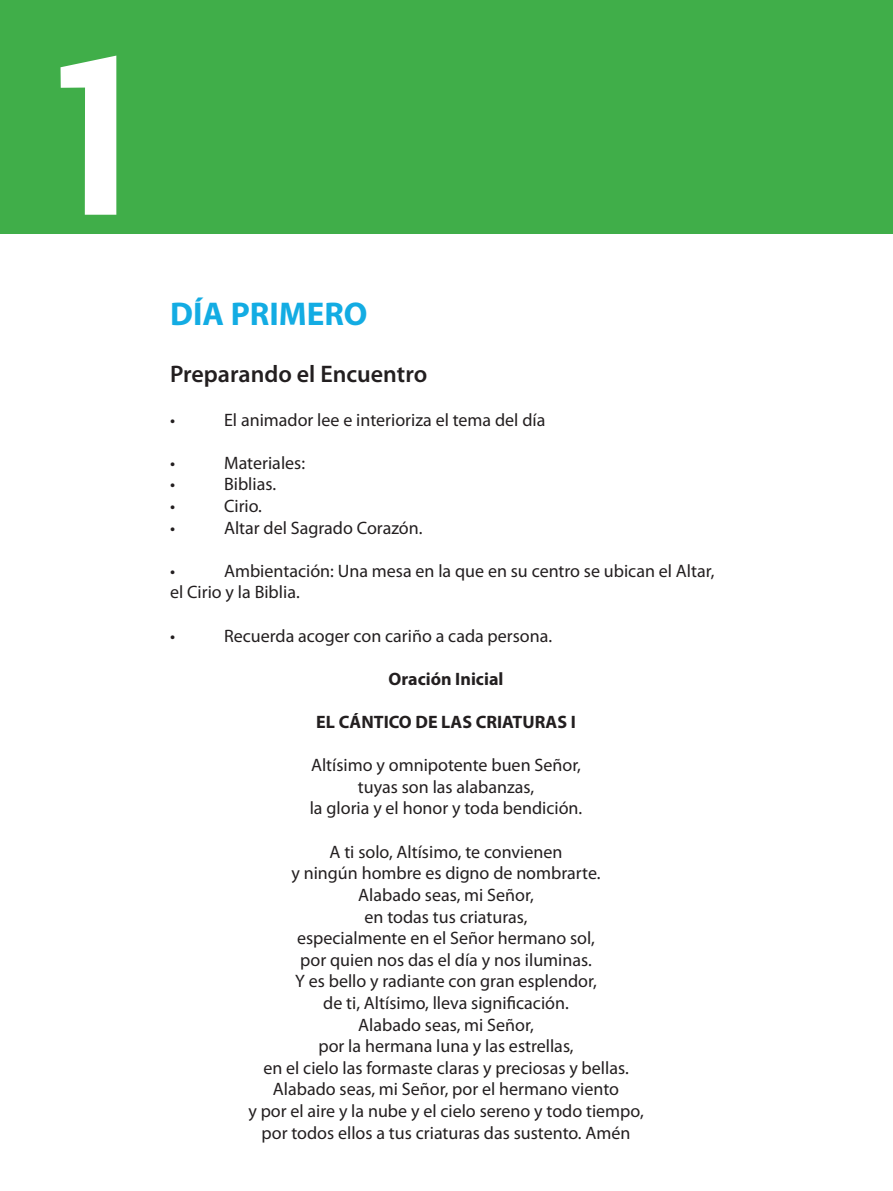
<style>
.page{position:relative;width:893px;height:1191px;background:#fff}
.page>*{position:absolute;margin:0;border:0;box-sizing:border-box;transform-origin:0 0}
.t1{font:700 225px "COUTURE";color:#fff}
.t2{font:700 33px "Myriad Pro";color:#13ace3}
.t3{font:600 24px "Myriad Pro";color:#231f20}
.t4{font:18px/21.6px "Myriad Pro";color:#231f20;text-align:center}
.t5{font:700 18px "Myriad Pro";color:#231f20}
</style>
<div class="page">
<div style="left:0;top:0;width:893px;height:234px;background:#40ae49"></div>
<h1 class="t1" style="left:54px;top:31px;width:75px">1</h1>
<h2 class="t2" style="left:170px;top:292px;width:199px">DÍA PRIMERO</h2>
<h3 class="t3" style="left:170px;top:359px;width:259px">Preparando el Encuentro</h3>
<p class="t4" style="left:170px;top:408px;width:7px">•</p>
<p class="t4" style="left:224px;top:408px;width:323px">El animador lee e interioriza el tema del día</p>
<p class="t4" style="left:170px;top:451px;width:7px">•</p>
<p class="t4" style="left:224px;top:451px;width:83px">Materiales:</p>
<p class="t4" style="left:170px;top:473px;width:7px">•</p>
<p class="t4" style="left:224px;top:473px;width:54px">Biblias.</p>
<p class="t4" style="left:170px;top:495px;width:7px">•</p>
<p class="t4" style="left:224px;top:495px;width:39px">Cirio.</p>
<p class="t4" style="left:170px;top:516px;width:7px">•</p>
<p class="t4" style="left:224px;top:516px;width:200px">Altar del Sagrado Corazón.</p>
<p class="t4" style="left:170px;top:559px;width:7px">•</p>
<p class="t4" style="left:170px;top:559px;width:546px;text-align:left;text-indent:54px">Ambientación: Una mesa en la que en su centro se ubican el Altar, el Cirio y la Biblia.</p>
<p class="t4" style="left:170px;top:624px;width:7px">•</p>
<p class="t4" style="left:224px;top:624px;width:330px">Recuerda acoger con cariño a cada persona.</p>
<p class="t5" style="left:389px;top:667px;width:116px">Oración Inicial</p>
<p class="t5" style="left:316px;top:710px;width:261px">EL CÁNTICO DE LAS CRIATURAS I</p>
<p class="t4" style="left:310px;top:754px;width:274px">Altísimo y omnipotente buen Señor, tuyas son las alabanzas,<br>la gloria y el honor y toda bendición.</p>
<p class="t4" style="left:248px;top:840px;width:397px">A ti solo, Altísimo, te convienen<br>y ningún hombre es digno de nombrarte.<br>Alabado seas, mi Señor,<br>en todas tus criaturas,<br>especialmente en el Señor hermano sol,<br>por quien nos das el día y nos iluminas.<br>Y es bello y radiante con gran esplendor,<br>de ti, Altísimo, lleva significación.<br>Alabado seas, mi Señor,<br>por la hermana luna y las estrellas,<br>en el cielo las formaste claras y preciosas y bellas.<br>Alabado seas, mi Señor, por el hermano viento<br>y por el aire y la nube y el cielo sereno y todo tiempo, por todos ellos a tus criaturas das sustento. Amén</p>
</div>
